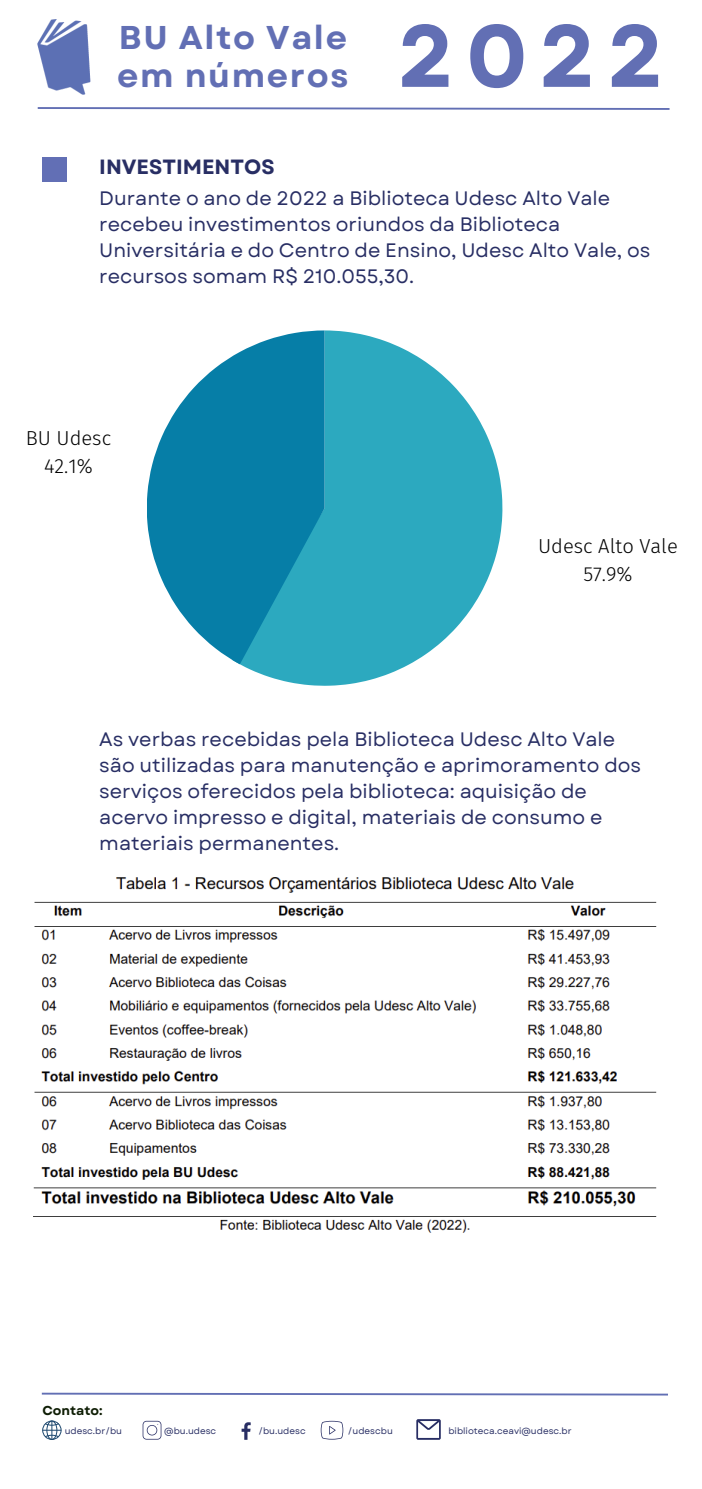
<style>
.page{position:relative;width:702px;height:1489px;background:#fff}
.page>*{position:absolute;margin:0;border:0;box-sizing:border-box;transform-origin:0 0}
.t1{font:700 88px "Garet";color:#626fb4}
.t2{font:700 33px/37.5px "Garet";letter-spacing:.05em;color:#626fb4}
.t3{font:700 20.5px "Garet";color:#282e64}
.t4{font:300 20.25px/27.8px "Fira Sans";color:#000;text-align:center}
.t5{font:19.5px/26px "Garet";color:#282e64}
.t6{font:700 13px "Garet";color:#0f1e05}
.t7{font:9px "Garet";color:#282e64}
</style>
<div class="page">
<svg style="left:37px;top:107px;width:633px;height:3px;background:#9ca4cf"></svg>
<svg style="left:41px;top:1392px;width:627px;height:4px"></svg>
<div style="left:42px;top:1421px;width:19px;height:18px;border:1px solid #1e496f;border-radius:50%"></div>
<svg style="left:43px;top:1421px;width:18px;height:18px"></svg>
<svg style="left:142px;top:1421px;width:19px;height:18px"></svg>
<svg style="left:241px;top:1422px;width:9px;height:18px"></svg>
<svg style="left:320px;top:1421px;width:23px;height:18px"></svg>
<svg style="left:416px;top:1419px;width:24px;height:21px"></svg>
<img style="left:38px;top:19px;width:53px;height:75px">
<svg style="left:239px;top:330px;width:263px;height:356px;fill:#2ca9bf"></svg>
<svg style="left:147px;top:330px;width:177px;height:334px;fill:#067ea7"></svg>
<img style="left:33px;top:877px;width:624px;height:356px">
<div style="left:42px;top:158px;width:24px;height:24px;background:#626fb5"></div>
<h2 class="t2" style="left:117px;top:19px;width:232px">BU Alto Vale em números</h2>
<h1 class="t1" style="left:397px;top:-7px;width:268px">2022</h1>
<p class="t3" style="left:99px;top:152px;width:177px">INVESTIMENTOS</p>
<p class="t5" style="left:99px;top:185px;width:552px">Durante o ano de 2022 a Biblioteca Udesc Alto Vale recebeu investimentos oriundos da Biblioteca Universitária e do Centro de Ensino, Udesc Alto Vale, os recursos somam R$ 210.055,30.</p>
<p class="t4" style="left:26px;top:424px;width:87px">BU Udesc<br>42.1%</p>
<p class="t4" style="left:538px;top:533px;width:141px">Udesc Alto Vale<br>57.9%</p>
<p class="t5" style="left:99px;top:727px;width:543px">As verbas recebidas pela Biblioteca Udesc Alto Vale são utilizadas para manutenção e aprimoramento dos serviços oferecidos pela biblioteca: aquisição de acervo impresso e digital, materiais de consumo e materiais permanentes.</p>
<p class="t6" style="left:42px;top:1401px;width:61px">Contato:</p>
<p class="t7" style="left:65px;top:1424px;width:59px">udesc.br/bu</p>
<p class="t7" style="left:164px;top:1424px;width:54px">@bu.udesc</p>
<p class="t7" style="left:258px;top:1424px;width:49px">/bu.udesc</p>
<p class="t7" style="left:348px;top:1424px;width:46px">/udescbu</p>
<p class="t7" style="left:448px;top:1424px;width:125px">biblioteca.ceavi@udesc.br</p>
</div>
